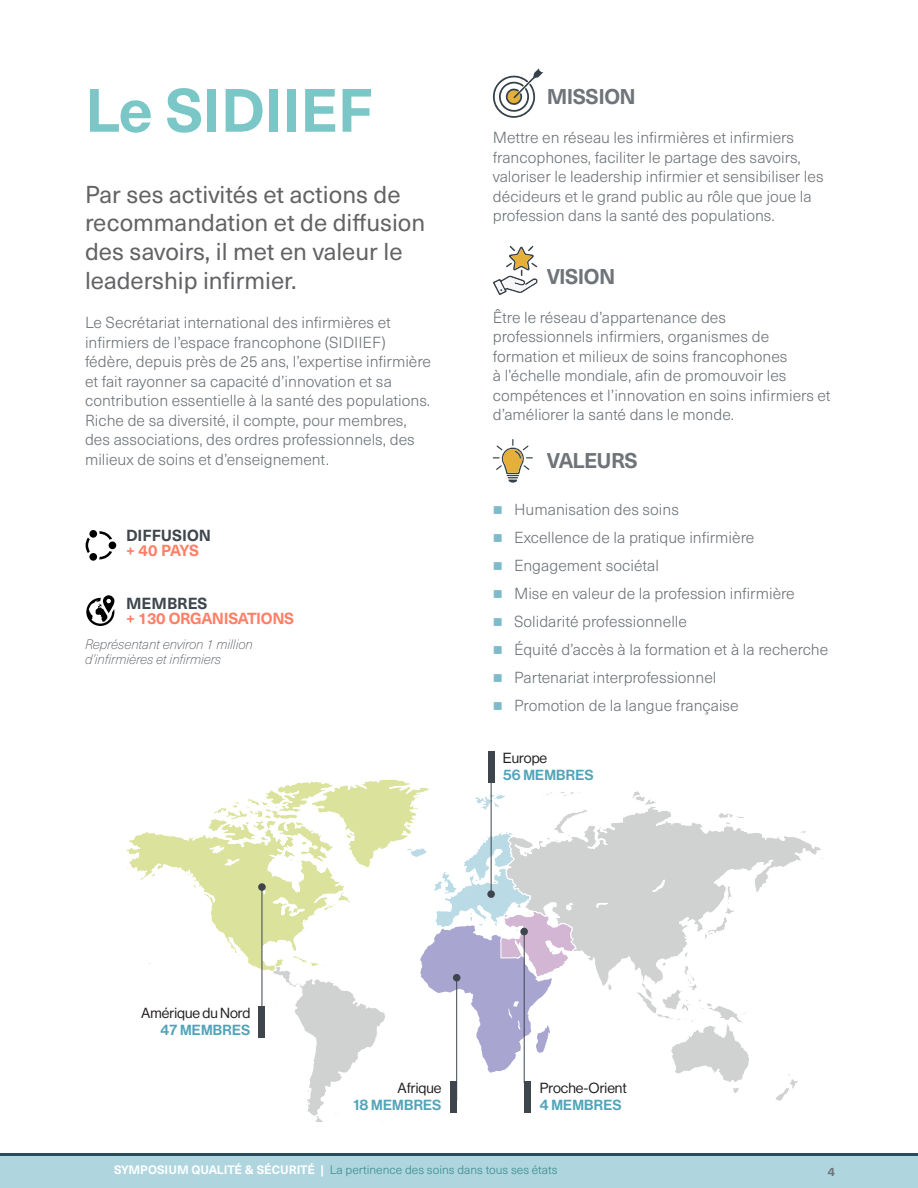
<style>
.page{position:relative;width:918px;height:1188px;background:#fff}
.page>*{position:absolute;margin:0;border:0;box-sizing:border-box;transform-origin:0 0}
.t1{font:700 60px "Neue Haas Unica W1 G";letter-spacing:-.01em;color:#7bc7c7}
.Sous-titre{font:24px/28.8px "Neue Haas Unica W1 G";color:#636366}
.t2{font:700 21px "Neue Haas Unica W1 G";letter-spacing:-.025em;color:#6e7479}
.Paragraphe{font:300 15.75px/19.5px "Neue Haas Unica W1 G";color:#6e7479}
.Topic{font:700 15.75px/15px "Neue Haas Unica W1 G";letter-spacing:-.02em;color:#ff7f66}
.Topic-2{font:700 15.75px/15px "Neue Haas Unica W1 G";color:#3e454c}
.Para_chowmow{font:14.4px "N Haas Grotesk DS Pro 55 Rg";color:#231f20}
.Para_chowmow-2{font:14.4px "N Haas Grotesk DS Pro 65 Md";letter-spacing:.015em;color:#52a4b9}
.Info{font:italic 100 13.5px/15px "Neue Haas Unica W1 G";letter-spacing:-.01em;color:#3e454c}
.t3{font:300 12px "Neue Haas Unica W1 G";color:#388d92}
.t4{font:700 12px "Neue Haas Unica W1 G";color:#6e7479}
.s1{color:#ff7f66}
.s2{color:#3e454c}
.s3{font-weight:700;color:#fff}
</style>
<div class="page">
<svg style="left:86px;top:595px;width:28px;height:31px"></svg>
<svg style="left:86px;top:530px;width:30px;height:31px"></svg>
<svg style="left:493px;top:68px;width:50px;height:50px"></svg>
<svg style="left:493px;top:246px;width:45px;height:49px"></svg>
<svg style="left:493px;top:439px;width:40px;height:44px"></svg>
<div style="left:0;top:1154px;width:918px;height:34px;background:#afd5de"></div>
<hr style="left:0;top:1153px;width:918px;height:2px;background:#274d5a">
<svg style="left:594px;top:807px;width:229px;height:183px"></svg>
<svg style="left:668px;top:819px;width:4px;height:3px"></svg>
<svg style="left:632px;top:791px;width:24px;height:14px"></svg>
<svg style="left:703px;top:884px;width:33px;height:56px"></svg>
<svg style="left:799px;top:830px;width:9px;height:4px"></svg>
<svg style="left:717px;top:812px;width:29px;height:13px"></svg>
<svg style="left:126px;top:779px;width:468px;height:343px"></svg>
<svg style="left:635px;top:951px;width:166px;height:150px"></svg>
<hr style="left:262px;top:887px;width:1px;height:127px;background:#3e454c">
<div style="left:259px;top:1006px;width:6px;height:32px;background:#3e454c"></div>
<div style="left:258px;top:883px;width:8px;height:8px;background:#3e454c;border-radius:50%"></div>
<hr style="left:524px;top:934px;width:1px;height:149px;background:#3e454c">
<div style="left:524px;top:1081px;width:7px;height:32px;background:#3e454c"></div>
<div style="left:520px;top:928px;width:8px;height:7px;background:#3e454c;border-radius:50%"></div>
<hr style="left:456px;top:977px;width:1px;height:124px;background:#3e454c">
<div style="left:450px;top:1081px;width:7px;height:32px;background:#3e454c"></div>
<div style="left:453px;top:974px;width:7px;height:7px;background:#3e454c;border-radius:50%"></div>
<hr style="left:491px;top:767px;width:1px;height:127px;background:#3e454c">
<div style="left:488px;top:752px;width:7px;height:31px;background:#3e454c"></div>
<div style="left:487px;top:890px;width:8px;height:8px;background:#3e454c;border-radius:50%"></div>
<h1 class="t1" style="left:85px;top:65px;width:289px">Le SIDIIEF</h1>
<p class="Sous-titre" style="left:85px;top:178px;width:342px">Par ses activités et actions de recommandation et de diffusion des savoirs, il met en valeur le leadership infirmier.</p>
<p class="Paragraphe" style="left:85px;top:312px;width:348px">Le Secrétariat international des infirmières et infirmiers de l’espace francophone (SIDIIEF) fédère, depuis près de 25 ans, l’expertise infirmière et fait rayonner sa capacité d’innovation et sa contribution essentielle à la santé des populations.<br>Riche de sa diversité, il compte, pour membres, des associations, des ordres professionnels, des milieux de soins et d’enseignement.</p>
<p class="Topic-2" style="left:126px;top:527px;width:86px">DIFFUSION <span class="s1">+ 40 PAYS</span></p>
<p class="Topic" style="left:126px;top:595px;width:170px"><span class="s2">MEMBRES<br></span>+ 130 ORGANISATIONS</p>
<p class="Info" style="left:85px;top:636px;width:169px">Représentant environ 1 million d’infirmières et infirmiers</p>
<h2 class="t2" style="left:547px;top:81px;width:91px">MISSION</h2>
<p class="Paragraphe" style="left:493px;top:127px;width:332px">Mettre en réseau les infirmières et infirmiers francophones, faciliter le partage des savoirs, valoriser le leadership infirmier et sensibiliser les décideurs et le grand public au rôle que joue la profession dans la santé des populations.</p>
<h2 class="t2" style="left:547px;top:260px;width:70px">VISION</h2>
<p class="Paragraphe" style="left:493px;top:307px;width:339px">Être le réseau d’appartenance des<br>professionnels infirmiers, organismes de formation et milieux de soins francophones<br>à l’échelle mondiale, afin de promouvoir les compétences et l’innovation en soins infirmiers et d’améliorer la santé dans le monde.</p>
<h2 class="t2" style="left:547px;top:444px;width:93px">VALEURS</h2>
<p class="Paragraphe" style="left:514px;top:499px;width:166px">Humanisation des soins</p>
<p class="Paragraphe" style="left:514px;top:527px;width:242px">Excellence de la pratique infirmière</p>
<p class="Paragraphe" style="left:514px;top:555px;width:146px">Engagement sociétal</p>
<p class="Paragraphe" style="left:514px;top:583px;width:282px">Mise en valeur de la profession infirmière</p>
<p class="Paragraphe" style="left:514px;top:611px;width:174px">Solidarité professionnelle</p>
<p class="Paragraphe" style="left:514px;top:639px;width:316px">Équité d’accès à la formation et à la recherche</p>
<p class="Paragraphe" style="left:514px;top:667px;width:204px">Partenariat interprofessionnel</p>
<p class="Paragraphe" style="left:514px;top:695px;width:226px">Promotion de la langue française</p>
<p class="Para_chowmow" style="left:503px;top:749px;width:46px">Europe</p>
<p class="Para_chowmow-2" style="left:503px;top:766px;width:92px">56 MEMBRES</p>
<p class="Para_chowmow" style="left:141px;top:1005px;width:111px">Amérique du Nord</p>
<p class="Para_chowmow-2" style="left:161px;top:1022px;width:91px">47 MEMBRES</p>
<p class="Para_chowmow" style="left:398px;top:1080px;width:45px">Afrique</p>
<p class="Para_chowmow-2" style="left:354px;top:1097px;width:89px">18 MEMBRES</p>
<p class="Para_chowmow" style="left:540px;top:1080px;width:89px">Proche-Orient</p>
<p class="Para_chowmow-2" style="left:540px;top:1097px;width:83px">4 MEMBRES</p>
<p class="t3" style="left:114px;top:1161px;width:445px"><span class="s3">SYMPOSIUM QUALITÉ &amp; SÉCURITÉ |</span> La pertinence des soins dans tous ses états</p>
<p class="t4" style="left:828px;top:1162px;width:9px">4</p>
</div>
